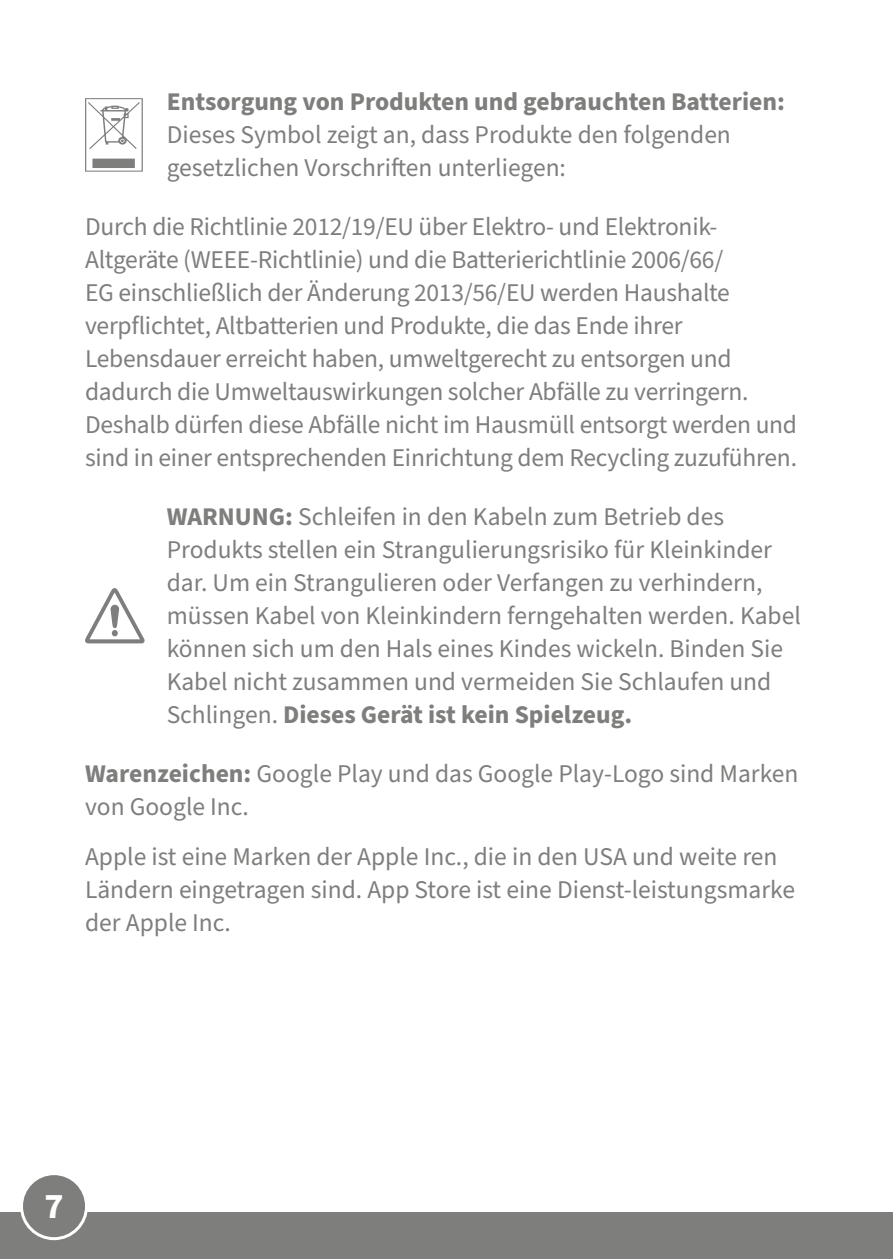
<style>
.page{position:relative;width:893px;height:1259px;background:#fff}
.page>*{position:absolute;margin:0;border:0;box-sizing:border-box;transform-origin:0 0}
.t1{font:700 36px "Source Sans Pro";color:#fff}
.t2{font:25.5px/33px "Source Sans Pro";letter-spacing:-.01em;color:#7e7e7d}
.t3{font:700 25.5px "Source Sans Pro";color:#7e7e7d}
.s1{font-weight:700}
</style>
<div class="page">
<div style="left:0;top:1212px;width:893px;height:47px;background:#7e7e7d"></div>
<div style="left:22px;top:1173px;width:65px;height:65px;background:#7e7e7d;border-radius:50%"></div>
<div style="left:20px;top:1172px;width:68px;height:68px;border:3px solid #fff;border-radius:50%"></div>
<svg style="left:85px;top:98px;width:58px;height:74px"></svg>
<svg style="left:85px;top:588px;width:60px;height:55px"></svg>
<p class="t3" style="left:167px;top:84px;width:620px">Entsorgung von Produkten und gebrauchten Batterien:</p>
<p class="t2" style="left:167px;top:119px;width:566px">Dieses Symbol zeigt an, dass Produkte den folgenden gesetzlichen Vorschriften unterliegen:</p>
<p class="t2" style="left:85px;top:211px;width:714px">Durch die Richtlinie 2012/19/EU über Elektro- und Elektronik-Altgeräte (WEEE-Richtlinie) und die Batterierichtlinie 2006/66/<br>EG einschließlich der Änderung 2013/56/EU werden Haushalte verpflichtet, Altbatterien und Produkte, die das Ende ihrer Lebensdauer erreicht haben, umweltgerecht zu entsorgen und dadurch die Umweltauswirkungen solcher Abfälle zu verringern.<br>Deshalb dürfen diese Abfälle nicht im Hausmüll entsorgt werden und sind in einer entsprechenden Einrichtung dem Recycling zuzuführen.</p>
<p class="t2" style="left:167px;top:501px;width:636px"><span class="s1">WARNUNG:</span> Schleifen in den Kabeln zum Betrieb des Produkts stellen ein Strangulierungsrisiko für Kleinkinder dar. Um ein Strangulieren oder Verfangen zu verhindern, müssen Kabel von Kleinkindern ferngehalten werden. Kabel können sich um den Hals eines Kindes wickeln. Binden Sie Kabel nicht zusammen und vermeiden Sie Schlaufen und Schlingen. <span class="s1">Dieses Gerät ist kein Spielzeug.</span></p>
<p class="t2" style="left:85px;top:757px;width:715px"><span class="s1">Warenzeichen:</span> Google Play und das Google Play-Logo sind Marken von Google Inc.</p>
<p class="t2" style="left:85px;top:840px;width:711px">Apple ist eine Marken der Apple Inc., die in den USA und weite ren<br>Ländern eingetragen sind. App Store ist eine Dienst-leistungsmarke der Apple Inc.</p>
<h1 class="t1" style="left:44px;top:1181px;width:21px">7</h1>
</div>
